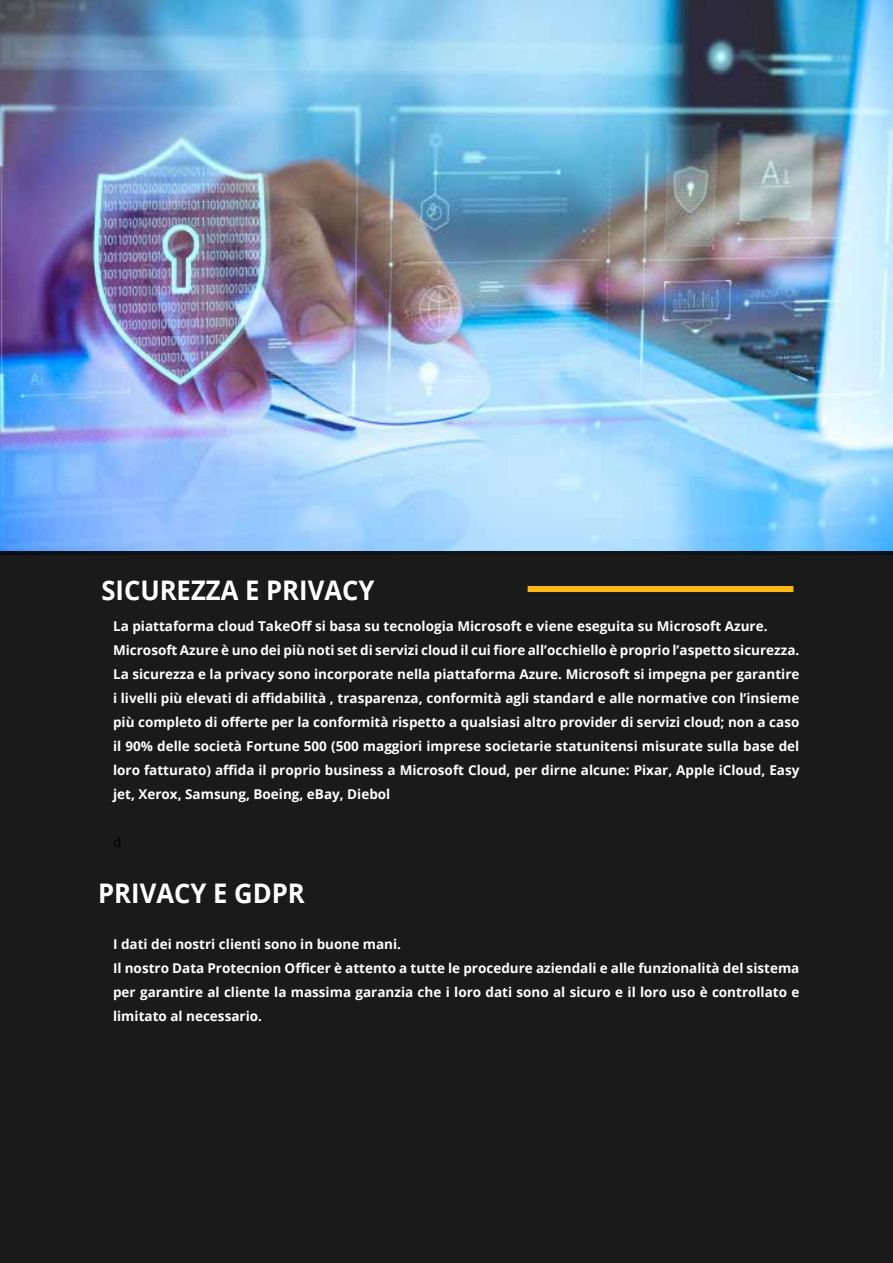
<style>
.page{position:relative;width:893px;height:1263px;background:#fff}
.page>*{position:absolute;margin:0;border:0;box-sizing:border-box;transform-origin:0 0}
.t1{font:700 27px "Open Sans";color:#fff;scale:.95 1}
.t2{font:700 13.5px/24px "Open Sans";color:#fff}
.t3{font:13.5px "Open Sans";color:#000}
</style>
<div class="page">
<img style="left:0;top:0;width:893px;height:551px">
<div style="left:0;top:551px;width:893px;height:712px;background:#1a1a1a"></div>
<div style="left:528px;top:586px;width:265px;height:6px;background:#fdb913"></div>
<h1 class="t1" style="left:101px;top:571px;width:289px">SICUREZZA E PRIVACY</h1>
<p class="t2" style="left:113px;top:614px;width:688px">La piattaforma cloud TakeOff si basa su tecnologia Microsoft e viene eseguita su Microsoft Azure.<br>Microsoft Azure è uno dei più noti set di servizi cloud il cui fiore all’occhiello è proprio l’aspetto sicurezza.<br>La sicurezza e la privacy sono incorporate nella piattaforma Azure. Microsoft si impegna per garantire i livelli più elevati di affidabilità , trasparenza, conformità agli standard e alle normative con l’insieme più completo di offerte per la conformità rispetto a qualsiasi altro provider di servizi cloud; non a caso il 90% delle società Fortune 500 (500 maggiori imprese societarie statunitensi misurate sulla base del loro fatturato) affida il proprio business a Microsoft Cloud, per dirne alcune: Pixar, Apple iCloud, Easy jet, Xerox, Samsung, Boeing, eBay, Diebol</p>
<p class="t3" style="left:113px;top:833px;width:10px">d</p>
<h1 class="t1" style="left:98px;top:874px;width:219px">PRIVACY E GDPR</h1>
<p class="t2" style="left:113px;top:932px;width:688px">I dati dei nostri clienti sono in buone mani.<br>Il nostro Data Protecnion Officer è attento a tutte le procedure aziendali e alle funzionalità del sistema per garantire al cliente la massima garanzia che i loro dati sono al sicuro e il loro uso è controllato e limitato al necessario.</p>
</div>
